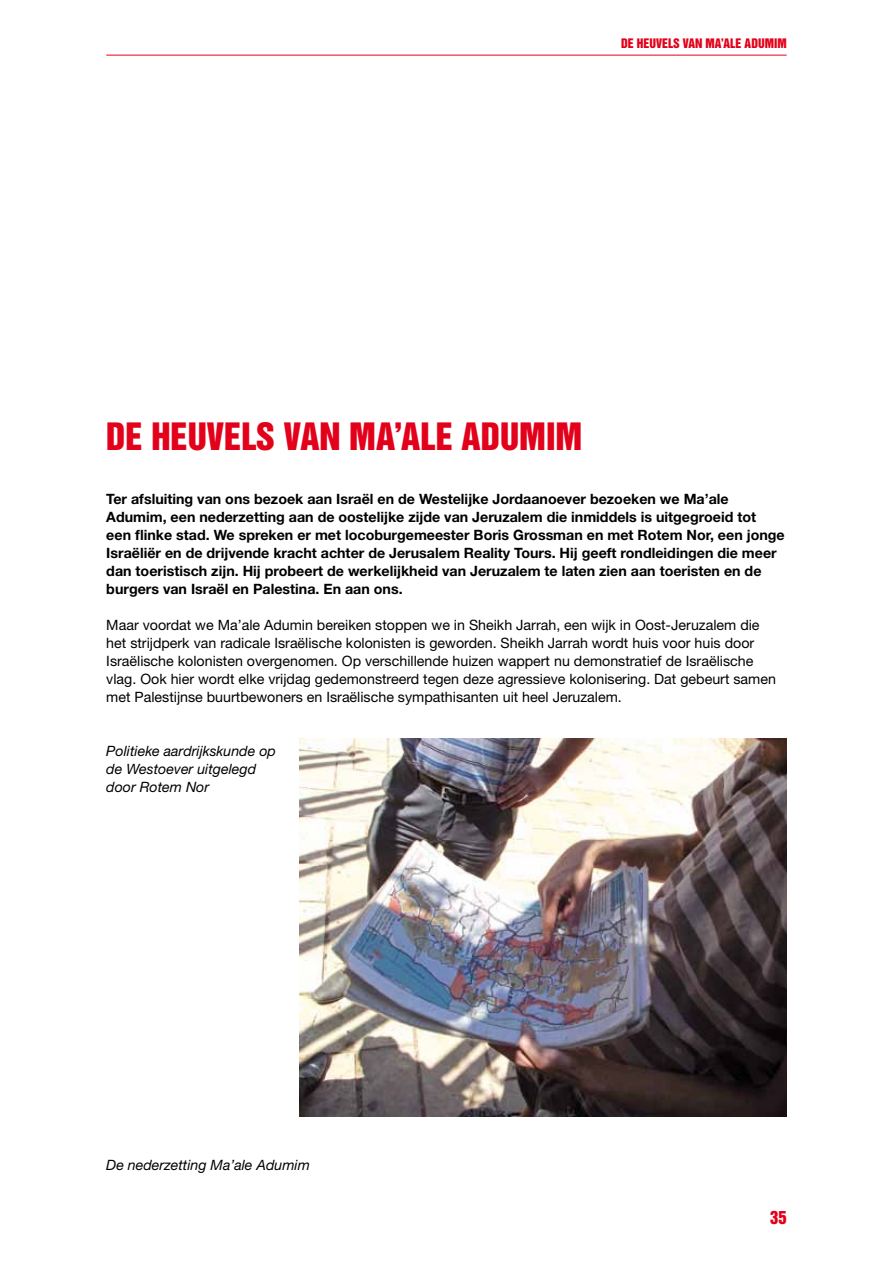
<style>
.page{position:relative;width:893px;height:1263px;background:#fff}
.page>*{position:absolute;margin:0;border:0;box-sizing:border-box;transform-origin:0 0}
.t1{font:34.5px "Helvetica Inserat LT Std";color:#e2001a}
.t2{font:16.5px "Helvetica Inserat LT Std";color:#e2001a}
.t3{font:700 14.25px/18px "Helvetica Neue LT Std";color:#000}
.t4{font:14.25px/18px "Helvetica Neue LT Std";color:#000}
.t5{font:italic 14.25px/18px "Helvetica Neue LT Std";color:#000}
.t6{font:12px "Helvetica Inserat LT Std";color:#e2001a}
</style>
<div class="page">
<hr style="left:106px;top:55px;width:681px;height:1px;background:#e2001a">
<img style="left:299px;top:738px;width:488px;height:378px">
<p class="t6" style="left:621px;top:36px;width:167px">DE HEUVELS VAN MA’ALE ADUMIM</p>
<h1 class="t1" style="left:106px;top:416px;width:478px">DE HEUVELS VAN MA’ALE ADUMIM</h1>
<p class="t3" style="left:106px;top:490px;width:680px">Ter afsluiting van ons bezoek aan Israël en de Westelijke Jordaanoever bezoeken we Ma’ale Adumim, een nederzetting aan de oostelijke zijde van Jeruzalem die inmiddels is uitgegroeid tot<br>een flinke stad. We spreken er met locoburgemeester Boris Grossman en met Rotem Nor, een jonge Israëliër en de drijvende kracht achter de Jerusalem Reality Tours. Hij geeft rondleidingen die meer dan toeristisch zijn. Hij probeert de werkelijkheid van Jeruzalem te laten zien aan toeristen en de burgers van Israël en Palestina. En aan ons.</p>
<p class="t4" style="left:106px;top:616px;width:671px">Maar voordat we Ma’ale Adumin bereiken stoppen we in Sheikh Jarrah, een wijk in Oost-Jeruzalem die het strijdperk van radicale Israëlische kolonisten is geworden. Sheikh Jarrah wordt huis voor huis door Israëlische kolonisten overgenomen. Op verschillende huizen wappert nu demonstratief de Israëlische vlag. Ook hier wordt elke vrijdag gedemonstreerd tegen deze agressieve kolonisering. Dat gebeurt samen met Palestijnse buurtbewoners en Israëlische sympathisanten uit heel Jeruzalem.</p>
<p class="t5" style="left:106px;top:742px;width:171px">Politieke aardrijkskunde op de Westoever uitgelegd door Rotem Nor</p>
<p class="t5" style="left:106px;top:1156px;width:205px">De nederzetting Ma’ale Adumim</p>
<p class="t2" style="left:770px;top:1208px;width:18px">35</p>
</div>
